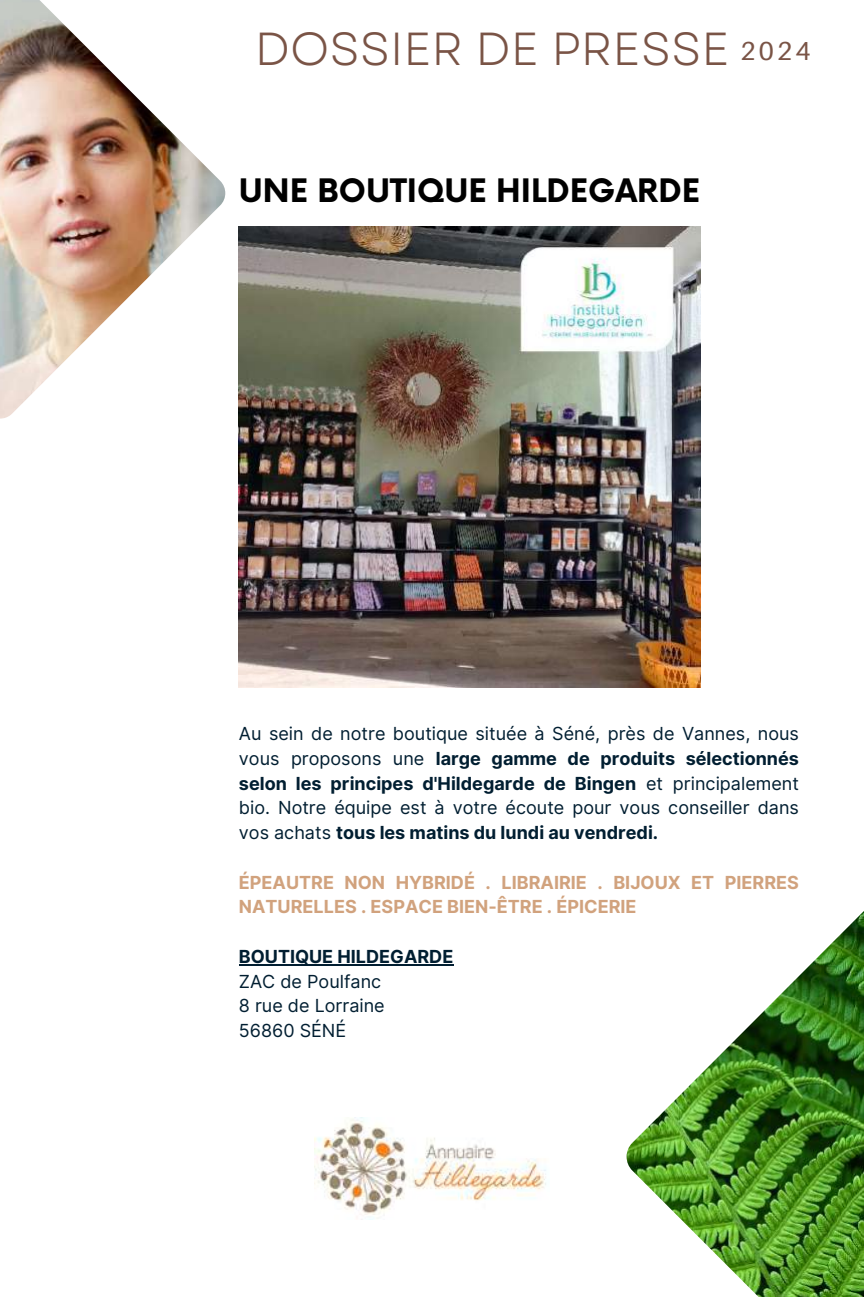
<style>
.page{position:relative;width:864px;height:1297px;background:#fff}
.page>*{position:absolute;margin:0;border:0;box-sizing:border-box;transform-origin:0 0}
.t1{font:46.2px "Garet";color:#7a5446}
.t2{font:700 31.5px "Now";color:#000}
.t3{font:26px "Aileron";color:#7a5446}
.t4{font:18px/24.8px "Inter";color:#011e31;text-align:justify}
.t5{font:700 18px/24.8px "Inter";color:#d1a27d}
.t6{font:700 18px "Inter";color:#011e31}
.s1{font-weight:700}
</style>
<div class="page">
<img style="left:0;top:0;width:225px;height:418px">
<img style="left:627px;top:911px;width:237px;height:385px">
<img style="left:314px;top:1117px;width:233px;height:101px">
<img style="left:239px;top:226px;width:461px;height:461px">
<hr style="left:239px;top:964px;width:214px;height:1px;background:#011e31">
<h1 class="t1" style="left:255px;top:15px;width:476px">DOSSIER DE PRESSE</h1>
<h3 class="t3" style="left:741px;top:34px;width:72px">2024</h3>
<h2 class="t2" style="left:239px;top:174px;width:463px">UNE BOUTIQUE HILDEGARDE</h2>
<p class="t4" style="left:239px;top:720px;width:562px">Au sein de notre boutique située à Séné, près de Vannes, nous vous proposons une <span class="s1">large gamme de produits sélectionnés selon les principes d'Hildegarde de Bingen</span> et principalement bio. Notre équipe est à votre écoute pour vous conseiller dans vos achats <span class="s1">tous les matins du lundi au vendredi.</span></p>
<p class="t5" style="left:239px;top:869px;width:562px">ÉPEAUTRE NON HYBRIDÉ . LIBRAIRIE . BIJOUX ET PIERRES<br>NATURELLES . ESPACE BIEN-ÊTRE . ÉPICERIE</p>
<p class="t6" style="left:239px;top:945px;width:216px">BOUTIQUE HILDEGARDE</p>
<p class="t4" style="left:239px;top:968px;width:147px;text-align:left">ZAC de Poulfanc<br>8 rue de Lorraine<br>56860 SÉNÉ</p>
</div>
